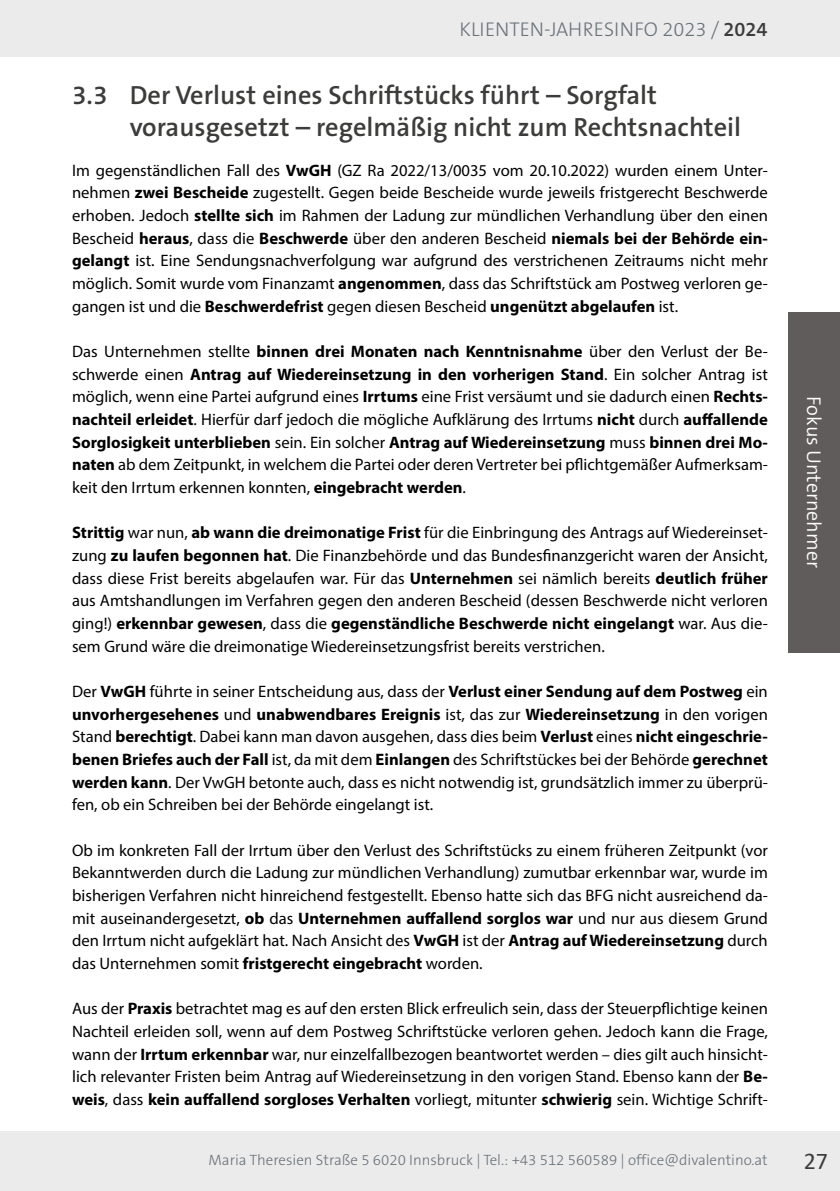
<style>
.page{position:relative;width:840px;height:1191px;background:#fff}
.page>*{position:absolute;margin:0;border:0;box-sizing:border-box;transform-origin:0 0}
.t1{font:600 26.4px/31.6px "The Sans B6";color:#3c3c3b}
.t2{font:24px "Calibri";color:#3c3c3b}
.t3{font:300 20px "The Sans B3";color:#68737a}
.t4{font:300 20px "The Sans B4";color:#fff}
.t5{font:16.6px/22.6px "Myriad Pro";color:#000;text-align:justify}
.t6{font:300 15px "The Sans B3";color:#68737a}
.s1{font-family:"The Sans B6";font-weight:600;color:#3c3c3b}
.s2{font-weight:700}
</style>
<div class="page">
<div style="left:0;top:1131px;width:839px;height:60px;background:#ecebec"></div>
<div style="left:0;top:0;width:839px;height:57px;background:#ecebec"></div>
<div style="left:788px;top:312px;width:51px;height:340px;background:#5f5c5b"></div>
<p class="t3" style="left:459px;top:19px;width:309px">KLIENTEN-JAHRESINFO 2023 / <span class="s1">2024</span></p>
<h1 class="t1" style="left:130px;top:81px;width:612px;text-indent:-58px">3.3 Der Verlust eines Schriftstücks führt – Sorgfalt vorausgesetzt – regelmäßig nicht zum Rechtsnachteil</h1>
<p class="t5" style="left:72px;top:159px;width:697px">Im gegenständlichen Fall des <span class="s2">VwGH</span> (GZ Ra 2022/13/0035 vom 20.10.2022) wurden einem Unter&shy;nehmen <span class="s2">zwei Bescheide</span> zugestellt. Gegen beide Bescheide wurde jeweils fristgerecht Beschwerde erhoben. Jedoch <span class="s2">stellte sich</span> im Rahmen der Ladung zur mündlichen Verhandlung über den einen Bescheid <span class="s2">heraus</span>, dass die <span class="s2">Beschwerde</span> über den anderen Bescheid <span class="s2">niemals bei der Behörde ein&shy;gelangt</span> ist. Eine Sendungsnachverfolgung war aufgrund des verstrichenen Zeitraums nicht mehr möglich. Somit wurde vom Finanzamt <span class="s2">angenommen</span>, dass das Schriftstück am Postweg verloren ge&shy;gangen ist und die <span class="s2">Beschwerdefrist</span> gegen diesen Bescheid <span class="s2">ungenützt abgelaufen</span> ist.</p>
<p class="t5" style="left:72px;top:340px;width:697px">Das Unternehmen stellte <span class="s2">binnen drei Monaten nach Kenntnisnahme</span> über den Verlust der Be&shy;schwerde einen <span class="s2">Antrag auf Wiedereinsetzung in den vorherigen Stand</span>. Ein solcher Antrag ist möglich, wenn eine Partei aufgrund eines <span class="s2">Irrtums</span> eine Frist versäumt und sie dadurch einen <span class="s2">Rechts&shy;nachteil erleidet</span>. Hierfür darf jedoch die mögliche Aufklärung des Irrtums <span class="s2">nicht</span> durch <span class="s2">auffallende Sorglosigkeit unterblieben</span> sein. Ein solcher <span class="s2">Antrag auf Wiedereinsetzung</span> muss <span class="s2">binnen drei Mo&shy;naten</span> ab dem Zeitpunkt, in welchem die Partei oder deren Vertreter bei pflichtgemäßer Aufmerksam&shy;keit den Irrtum erkennen konnten, <span class="s2">eingebracht werden</span>.</p>
<p class="t5" style="left:72px;top:521px;width:697px"><span class="s2">Strittig</span> war nun, <span class="s2">ab wann die dreimonatige Frist</span> für die Einbringung des Antrags auf Wiedereinset&shy;zung <span class="s2">zu laufen begonnen hat</span>. Die Finanzbehörde und das Bundesfinanzgericht waren der Ansicht, dass diese Frist bereits abgelaufen war. Für das <span class="s2">Unternehmen</span> sei nämlich bereits <span class="s2">deutlich früher </span>aus Amtshandlungen im Verfahren gegen den anderen Bescheid (dessen Beschwerde nicht verloren ging!) <span class="s2">erkennbar gewesen</span>, dass die <span class="s2">gegenständliche Beschwerde nicht eingelangt</span> war. Aus die&shy;sem Grund wäre die dreimonatige Wiedereinsetzungsfrist bereits verstrichen.</p>
<p class="t5" style="left:72px;top:680px;width:697px">Der <span class="s2">VwGH</span> führte in seiner Entscheidung aus, dass der <span class="s2">Verlust einer Sendung auf dem Postweg</span> ein <span class="s2">unvorhergesehenes</span> und <span class="s2">unabwendbares Ereignis</span> ist, das zur <span class="s2">Wiedereinsetzung</span> in den vorigen Stand <span class="s2">berechtigt</span>. Dabei kann man davon ausgehen, dass dies beim <span class="s2">Verlust</span> eines <span class="s2">nicht eingeschrie&shy;benen Briefes auch der Fall</span> ist, da mit dem <span class="s2">Einlangen</span> des Schriftstückes bei der Behörde <span class="s2">gerechnet werden kann</span>. Der VwGH betonte auch, dass es nicht notwendig ist, grundsätzlich immer zu überprü&shy;fen, ob ein Schreiben bei der Behörde eingelangt ist.</p>
<p class="t5" style="left:72px;top:838px;width:697px">Ob im konkreten Fall der Irrtum über den Verlust des Schriftstücks zu einem früheren Zeitpunkt (vor Bekanntwerden durch die Ladung zur mündlichen Verhandlung) zumutbar erkennbar war, wurde im bisherigen Verfahren nicht hinreichend festgestellt. Ebenso hatte sich das BFG nicht ausreichend da&shy;mit auseinandergesetzt, <span class="s2">ob</span> das <span class="s2">Unternehmen auffallend sorglos war</span> und nur aus diesem Grund den Irrtum nicht aufgeklärt hat. Nach Ansicht des <span class="s2">VwGH</span> ist der <span class="s2">Antrag auf Wiedereinsetzung</span> durch das Unternehmen somit <span class="s2">fristgerecht eingebracht</span> worden.</p>
<p class="t5" style="left:72px;top:997px;width:697px">Aus der <span class="s2">Praxis</span> betrachtet mag es auf den ersten Blick erfreulich sein, dass der Steuerpflichtige keinen Nachteil erleiden soll, wenn auf dem Postweg Schriftstücke verloren gehen. Jedoch kann die Frage, wann der <span class="s2">Irrtum erkennbar</span> war, nur einzelfallbezogen beantwortet werden – dies gilt auch hinsicht&shy;lich relevanter Fristen beim Antrag auf Wiedereinsetzung in den vorigen Stand. Ebenso kann der <span class="s2">Be&shy;weis</span>, dass <span class="s2">kein auffallend sorgloses Verhalten</span> vorliegt, mitunter <span class="s2">schwierig</span> sein. Wichtige Schrift-</p>
<p class="t6" style="left:208px;top:1152px;width:560px">Maria Theresien Straße 5 6020 Innsbruck | Tel.: +43 512 560589 | office@divalentino.at</p>
<p class="t4" style="left:823px;top:396px;width:173px;rotate:90deg">Fokus Unternehmer</p>
<h2 class="t2" style="left:803px;top:1144px;width:26px">27</h2>
</div>
